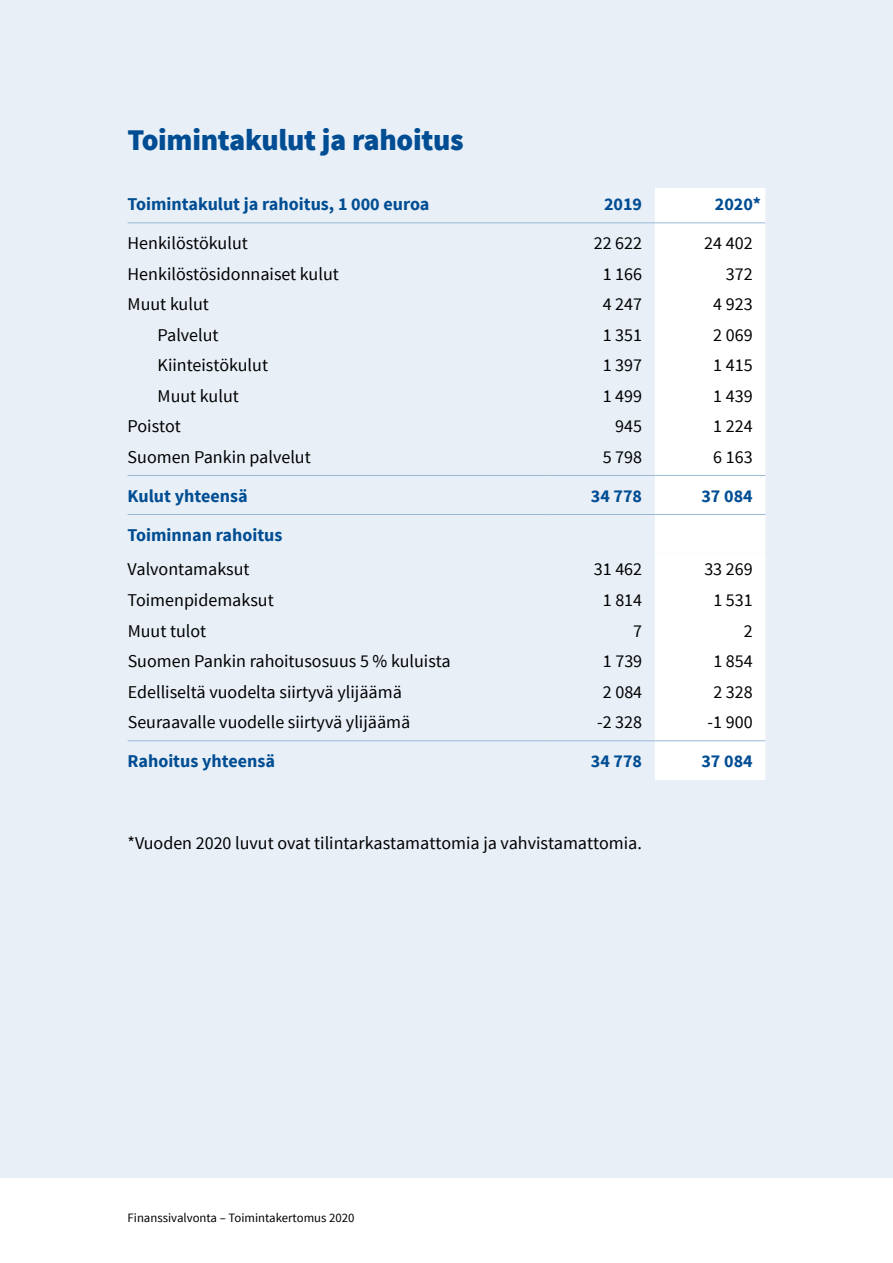
<style>
.page{position:relative;width:893px;height:1263px;background:#fff}
.page>*{position:absolute;margin:0;border:0;box-sizing:border-box;transform-origin:0 0}
.Otsikko_1{font:900 30px "Source Sans Pro";letter-spacing:-.01em;color:#004d93}
.Leipäteksti{font:18px "Source Sans Pro";color:#000}
.Otsikko_3{font:700 18px "Source Sans Pro";color:#004d93}
.t1{font:12.75px "Source Sans Pro";color:#000}
</style>
<div class="page">
<div style="left:0;top:0;width:893px;height:1178px;background:#e8eff7"></div>
<div style="left:655px;top:188px;width:110px;height:326px;background:#fff"></div>
<div style="left:655px;top:515px;width:110px;height:265px;background:#fff"></div>
<hr style="left:128px;top:222px;width:416px;height:1px;background:#99b8d4">
<hr style="left:544px;top:222px;width:111px;height:1px;background:#99b8d4">
<hr style="left:655px;top:222px;width:110px;height:1px;background:#99b8d4">
<hr style="left:544px;top:475px;width:111px;height:1px;background:#99b8d4">
<hr style="left:655px;top:475px;width:110px;height:1px;background:#99b8d4">
<hr style="left:128px;top:475px;width:416px;height:1px;background:#99b8d4">
<hr style="left:128px;top:514px;width:416px;height:1px;background:#99b8d4">
<hr style="left:544px;top:514px;width:111px;height:1px;background:#99b8d4">
<hr style="left:655px;top:514px;width:110px;height:1px;background:#99b8d4">
<hr style="left:128px;top:740px;width:416px;height:1px;background:#99b8d4">
<hr style="left:544px;top:740px;width:111px;height:1px;background:#99b8d4">
<hr style="left:655px;top:740px;width:110px;height:1px;background:#99b8d4">
<h1 class="Otsikko_1" style="left:128px;top:121px;width:338px">Toimintakulut ja rahoitus</h1>
<h3 class="Otsikko_3" style="left:128px;top:193px;width:303px">Toimintakulut ja rahoitus, 1 000 euroa</h3>
<h3 class="Otsikko_3" style="left:604px;top:193px;width:40px">2019</h3>
<h3 class="Otsikko_3" style="left:715px;top:193px;width:48px">2020*</h3>
<p class="Leipäteksti" style="left:128px;top:232px;width:122px">Henkilöstökulut</p>
<p class="Leipäteksti" style="left:594px;top:232px;width:50px">22 622</p>
<p class="Leipäteksti" style="left:704px;top:232px;width:50px">24 402</p>
<p class="Leipäteksti" style="left:128px;top:262px;width:213px">Henkilöstösidonnaiset kulut</p>
<p class="Leipäteksti" style="left:603px;top:262px;width:41px">1 166</p>
<p class="Leipäteksti" style="left:726px;top:262px;width:28px">372</p>
<p class="Leipäteksti" style="left:128px;top:293px;width:83px">Muut kulut</p>
<p class="Leipäteksti" style="left:603px;top:293px;width:41px">4 247</p>
<p class="Leipäteksti" style="left:713px;top:293px;width:41px">4 923</p>
<p class="Leipäteksti" style="left:158px;top:323px;width:63px">Palvelut</p>
<p class="Leipäteksti" style="left:603px;top:323px;width:41px">1 351</p>
<p class="Leipäteksti" style="left:713px;top:323px;width:41px">2 069</p>
<p class="Leipäteksti" style="left:158px;top:354px;width:112px">Kiinteistökulut</p>
<p class="Leipäteksti" style="left:603px;top:354px;width:41px">1 397</p>
<p class="Leipäteksti" style="left:713px;top:354px;width:41px">1 415</p>
<p class="Leipäteksti" style="left:158px;top:384px;width:83px">Muut kulut</p>
<p class="Leipäteksti" style="left:603px;top:384px;width:41px">1 499</p>
<p class="Leipäteksti" style="left:713px;top:384px;width:41px">1 439</p>
<p class="Leipäteksti" style="left:128px;top:415px;width:55px">Poistot</p>
<p class="Leipäteksti" style="left:615px;top:415px;width:28px">945</p>
<p class="Leipäteksti" style="left:713px;top:415px;width:41px">1 224</p>
<p class="Leipäteksti" style="left:128px;top:446px;width:185px">Suomen Pankin palvelut</p>
<p class="Leipäteksti" style="left:603px;top:446px;width:41px">5 798</p>
<p class="Leipäteksti" style="left:713px;top:446px;width:41px">6 163</p>
<h3 class="Otsikko_3" style="left:128px;top:484px;width:121px">Kulut yhteensä</h3>
<h3 class="Otsikko_3" style="left:591px;top:484px;width:53px">34 778</h3>
<h3 class="Otsikko_3" style="left:701px;top:484px;width:53px">37 084</h3>
<h3 class="Otsikko_3" style="left:128px;top:523px;width:156px">Toiminnan rahoitus</h3>
<p class="Leipäteksti" style="left:128px;top:558px;width:124px">Valvontamaksut</p>
<p class="Leipäteksti" style="left:594px;top:558px;width:50px">31 462</p>
<p class="Leipäteksti" style="left:704px;top:558px;width:50px">33 269</p>
<p class="Leipäteksti" style="left:128px;top:589px;width:148px">Toimenpidemaksut</p>
<p class="Leipäteksti" style="left:603px;top:589px;width:41px">1 814</p>
<p class="Leipäteksti" style="left:713px;top:589px;width:41px">1 531</p>
<p class="Leipäteksti" style="left:128px;top:619px;width:80px">Muut tulot</p>
<p class="Leipäteksti" style="left:633px;top:619px;width:10px">7</p>
<p class="Leipäteksti" style="left:744px;top:619px;width:10px">2</p>
<p class="Leipäteksti" style="left:128px;top:650px;width:325px">Suomen Pankin rahoitusosuus 5 % kuluista</p>
<p class="Leipäteksti" style="left:603px;top:650px;width:41px">1 739</p>
<p class="Leipäteksti" style="left:713px;top:650px;width:41px">1 854</p>
<p class="Leipäteksti" style="left:128px;top:680px;width:276px">Edelliseltä vuodelta siirtyvä ylijäämä</p>
<p class="Leipäteksti" style="left:603px;top:680px;width:41px">2 084</p>
<p class="Leipäteksti" style="left:713px;top:680px;width:41px">2 328</p>
<p class="Leipäteksti" style="left:128px;top:711px;width:284px">Seuraavalle vuodelle siirtyvä ylijäämä</p>
<p class="Leipäteksti" style="left:597px;top:711px;width:47px">-2 328</p>
<p class="Leipäteksti" style="left:708px;top:711px;width:47px">-1 900</p>
<h3 class="Otsikko_3" style="left:128px;top:749px;width:149px">Rahoitus yhteensä</h3>
<h3 class="Otsikko_3" style="left:591px;top:749px;width:53px">34 778</h3>
<h3 class="Otsikko_3" style="left:701px;top:749px;width:53px">37 084</h3>
<p class="Leipäteksti" style="left:128px;top:832px;width:514px">*Vuoden 2020 luvut ovat tilintarkastamattomia ja vahvistamattomia.</p>
<p class="t1" style="left:128px;top:1210px;width:228px">Finanssivalvonta – Toimintakertomus 2020</p>
</div>
